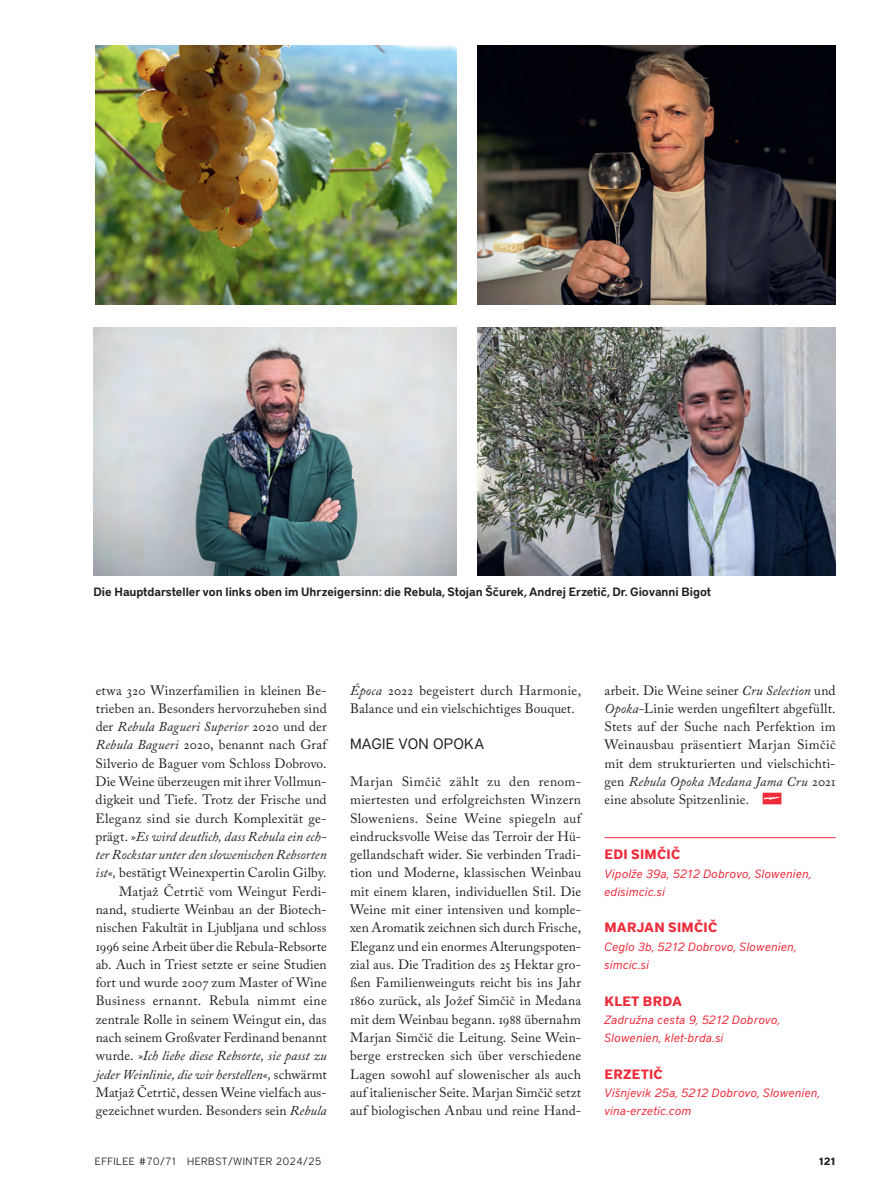
<style>
.page{position:relative;width:893px;height:1191px;background:#fff}
.page>*{position:absolute;margin:0;border:0;box-sizing:border-box;transform-origin:0 0}
.t1{font:15px "District";letter-spacing:.015em;color:#231f20}
.t2{font:13.5px/18.3px "Adobe Caslon Pro";letter-spacing:.01em;color:#231f20;text-align:justify}
.t3{font:700 13.5px "District Pro";letter-spacing:.015em;color:#ee2c3b}
.t4{font:italic 12px/18.3px "District Pro";letter-spacing:.015em;color:#ee2c3b}
.t5{font:600 12px "District Pro";color:#231f20}
.t6{font:300 10.5px "District";letter-spacing:.05em;color:#231f20}
.t7{font:700 10.5px "District";color:#231f20}
.s1{font-style:italic}
</style>
<div class="page">
<img style="left:93px;top:327px;width:363px;height:248px">
<img style="left:477px;top:45px;width:359px;height:259px">
<img style="left:477px;top:327px;width:359px;height:248px">
<img style="left:96px;top:45px;width:360px;height:259px">
<hr style="left:604px;top:837px;width:232px;height:1px;background:#ee2c3b">
<svg style="left:763px;top:792px;width:18px;height:12px"></svg>
<p class="t5" style="left:93px;top:583px;width:619px">Die Hauptdarsteller von links oben im Uhrzeigersinn: die Rebula, Stojan Ščurek, Andrej Erzetič, Dr. Giovanni Bigot</p>
<p class="t2" style="left:96px;top:681px;width:233px;text-align:right">etwa 320 Winzerfamilien in kleinen Be&shy;trieben an. Besonders hervorzuheben sind der <span class="s1">Rebula Bagueri Superior</span> 2020 und der <span class="s1">Rebula Bagueri</span> 2020, benannt nach Graf Silverio de Baguer vom Schloss Dobrovo.<br>Die Weine überzeugen mit ihrer Vollmun&shy;digkeit und Tiefe. Trotz der Frische und Eleganz sind sie durch Komplexität ge&shy;prägt. <span class="s1">»Es wird deutlich, dass Rebula ein ech&shy;ter Rockstar unter den slowenischen Rebsorten ist«,</span> bestätigt Weinexpertin Carolin Gilby.<br>Matjaž Četrtič vom Weingut Ferdi&shy;nand, studierte Weinbau an der Biotech&shy;nischen Fakultät in Ljubljana und schloss 1996 seine Arbeit über die Rebula-Rebsorte ab. Auch in Triest setzte er seine Studien fort und wurde 2007 zum Master of Wine Business ernannt. Rebula nimmt eine zentrale Rolle in seinem Weingut ein, das nach seinem Großvater Ferdinand benannt wurde. <span class="s1">»Ich liebe diese Rebsorte, sie passt zu jeder Weinlinie, die wir herstellen«,</span> schwärmt Matjaž Četrtič, dessen Weine vielfach aus&shy;gezeichnet wurden. Besonders sein <span class="s1">Rebula</span></p>
<p class="t2" style="left:350px;top:680px;width:233px"><span class="s1">Época</span> 2022 begeistert durch Harmonie,<br>Balance und ein vielschichtiges Bouquet.</p>
<p class="t1" style="left:350px;top:735px;width:136px">MAGIE VON OPOKA</p>
<p class="t2" style="left:350px;top:772px;width:233px">Marjan Simčič zählt zu den renom&shy;miertesten und erfolgreichsten Winzern Sloweniens. Seine Weine spiegeln auf eindrucksvolle Weise das Terroir der Hü&shy;gellandschaft wider. Sie verbinden Tradi&shy;tion und Moderne, klassischen Weinbau mit einem klaren, individuellen Stil. Die Weine mit einer intensiven und komple&shy;xen Aromatik zeichnen sich durch Frische, Eleganz und ein enormes Alterungspoten&shy;zial aus. Die Tradition des 25 Hektar gro&shy;ßen Familienweinguts reicht bis ins Jahr 1860 zurück, als Jožef Simčič in Medana mit dem Weinbau begann. 1988 übernahm Marjan Simčič die Leitung. Seine Wein&shy;berge erstrecken sich über verschiedene Lagen sowohl auf slowenischer als auch auf italienischer Seite. Marjan Simčič setzt auf biologischen Anbau und reine Hand-</p>
<p class="t2" style="left:604px;top:681px;width:233px">arbeit. Die Weine seiner <span class="s1">Cru Selection</span> und <span class="s1">Opoka-</span>Linie werden ungefiltert abgefüllt.<br>Stets auf der Suche nach Perfektion im Weinausbau präsentiert Marjan Simčič mit dem strukturierten und vielschichti&shy;gen <span class="s1">Rebula Opoka Medana Jama Cru</span> 2021 eine absolute Spitzenlinie.</p>
<p class="t3" style="left:604px;top:844px;width:78px">EDI SIMČIČ</p>
<p class="t4" style="left:604px;top:863px;width:209px">Vipolže 39a, 5212 Dobrovo, Slowenien, edisimcic.si</p>
<p class="t3" style="left:604px;top:917px;width:115px">MARJAN SIMČIČ</p>
<p class="t4" style="left:604px;top:936px;width:194px">Ceglo 3b, 5212 Dobrovo, Slowenien, simcic.si</p>
<p class="t3" style="left:604px;top:991px;width:79px">KLET BRDA</p>
<p class="t4" style="left:604px;top:1010px;width:177px">Zadružna cesta 9, 5212 Dobrovo,<br>Slowenien, klet-brda.si</p>
<p class="t3" style="left:604px;top:1064px;width:60px">ERZETIČ</p>
<p class="t4" style="left:604px;top:1083px;width:217px">Višnjevik 25a, 5212 Dobrovo, Slowenien, vina-erzetic.com</p>
<p class="t6" style="left:95px;top:1154px;width:228px">EFFILEE #70/71 HERBST/WINTER 2024/25</p>
<p class="t7" style="left:819px;top:1154px;width:18px">121</p>
</div>
